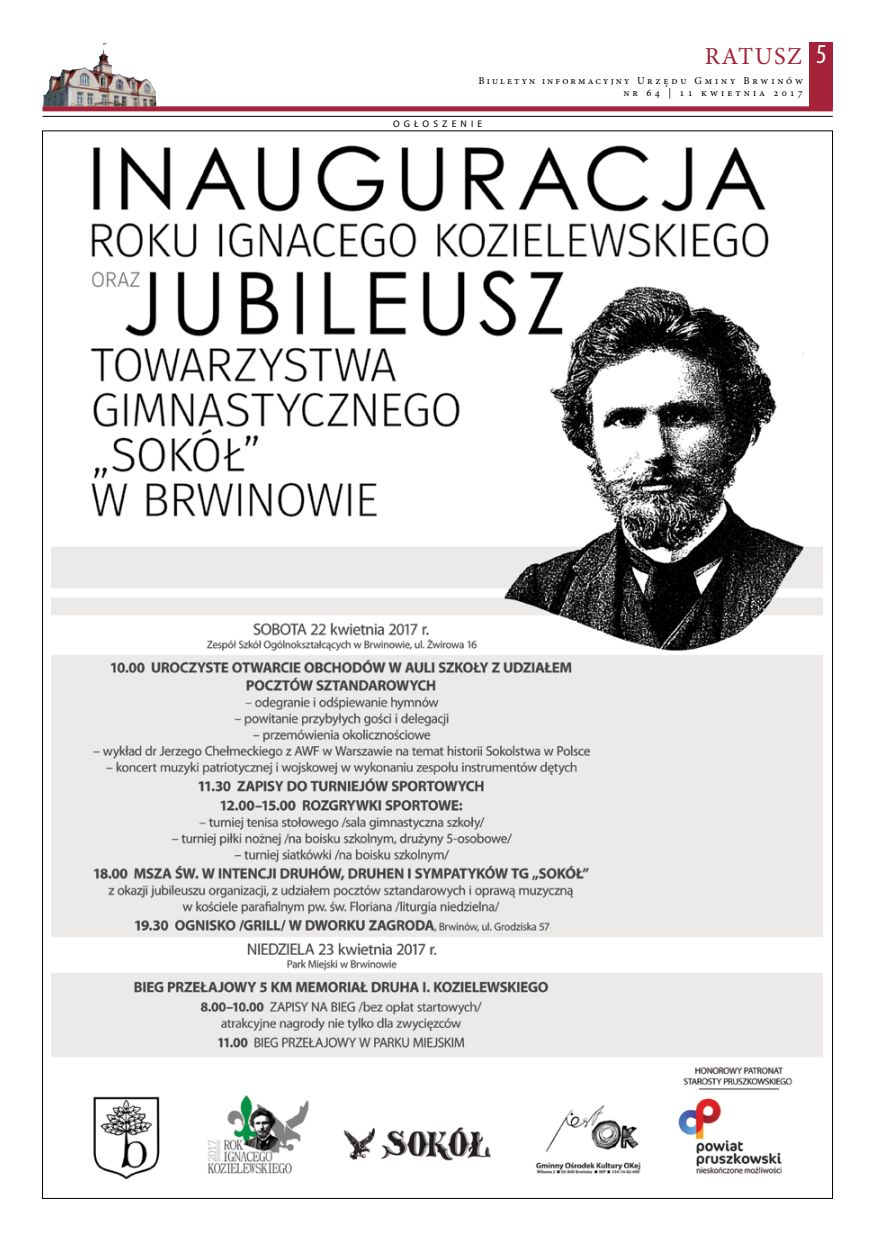
<style>
.page{position:relative;width:886px;height:1241px;background:#fff}
.page>*{position:absolute;margin:0;border:0;box-sizing:border-box;transform-origin:0 0}
.t1{font:24.38px "Minion Pro";color:#a52238}
.t2{font:10.5px/12.6px "Minion Pro";letter-spacing:.265em;color:#000;text-align:right}
.t3{font:9.62px "Myriad Pro";letter-spacing:.43em;color:#000}
.s1{font-family:"Myriad Pro";font-stretch:condensed;font-size:27.5px;color:#fff}
</style>
<div class="page">
<div style="left:810px;top:43px;width:23px;height:65px;background:#a52238"></div>
<img style="left:43px;top:43px;width:113px;height:63px">
<div style="left:43px;top:106px;width:790px;height:5px;background:#a52238"></div>
<img style="left:51px;top:145px;width:772px;height:1035px">
<hr style="left:43px;top:116px;width:790px;height:1px;background:#000">
<h1 class="t1" style="left:705px;top:39px;width:18px">ratu</h1>
<h1 class="t1" style="left:774px;top:39px;width:54px">sz <span class="s1">5</span></h1>
<p class="t2" style="left:478px;top:74px;width:326px">Biuletyn informacyjny Urzędu Gminy Brwinów nr 64 | 11 kwietnia 2017</p>
<p class="t3" style="left:393px;top:118px;width:90px">OGŁOSZENIE</p>
</div>
